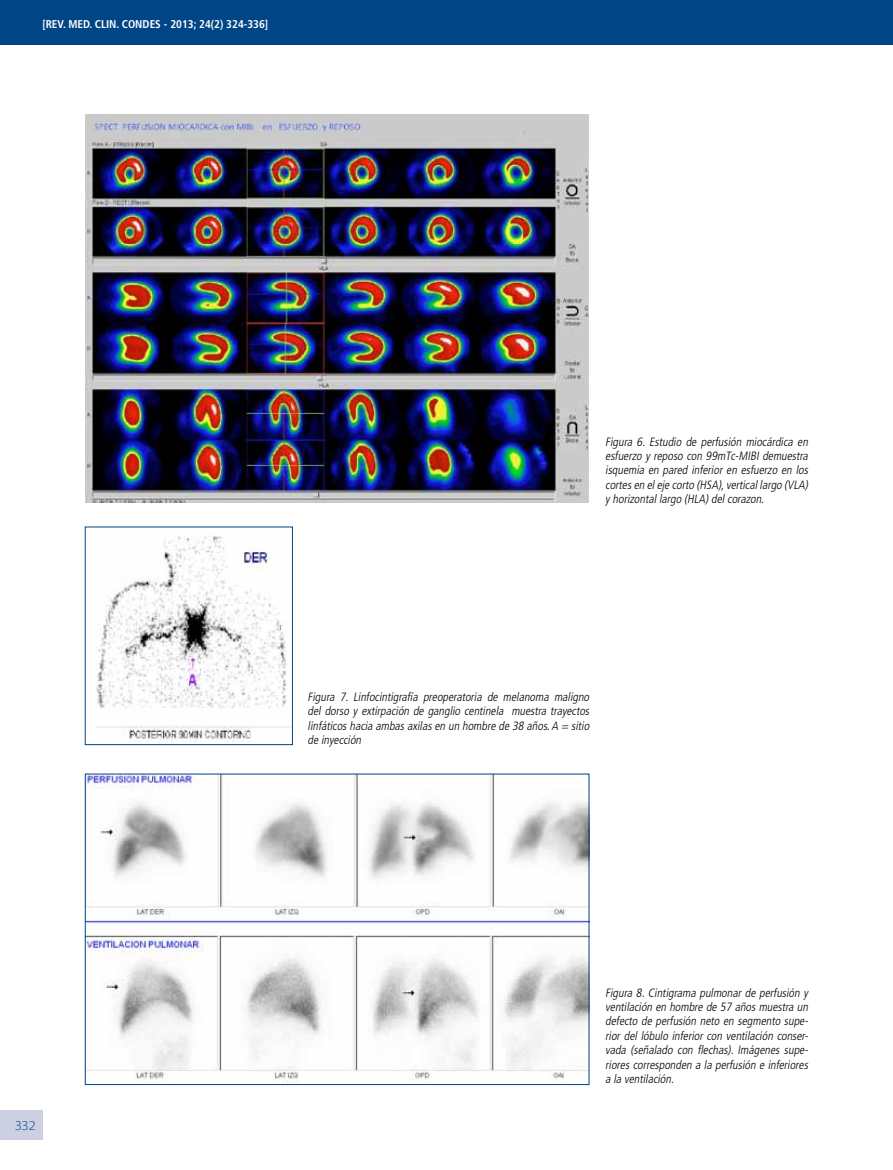
<style>
.page{position:relative;width:893px;height:1170px;background:#fff}
.page>*{position:absolute;margin:0;border:0;box-sizing:border-box;transform-origin:0 0}
.t1{font:300 13.5px "Myriad Pro";color:#004586;scale:1.1 1}
.t2{font:italic 300 condensed 12px/14.4px "Frutiger";color:#000;text-align:justify}
.t3{font:700 condensed 11.25px "Frutiger";color:#fff}
</style>
<div class="page">
<div style="left:0;top:1110px;width:43px;height:30px;background:#cdd0e3"></div>
<img style="left:96px;top:536px;width:195px;height:206px">
<img style="left:87px;top:775px;width:500px;height:307px">
<img style="left:85px;top:115px;width:503px;height:388px">
<div style="left:0;top:0;width:893px;height:44px;background:#004586"></div>
<p class="t3" style="left:42px;top:17px;width:227px">[REV. MED. CLIN. CONDES - 2013; 24(2) 324-336]</p>
<p class="t1" style="left:15px;top:1117px;width:21px">332</p>
<p class="t2" style="left:605px;top:434px;width:207px">Figura 6. Estudio de perfusión miocárdica en esfuerzo y reposo con 99mTc-MIBI demuestra isquemia en pared inferior en esfuerzo en los cortesen eleje corto (HSA),verticallargo (VLA) yhorizontallargo (HLA)delcorazon.</p>
<p class="t2" style="left:308px;top:689px;width:286px">Figura 7. Linfocintigrafía preoperatoria de melanoma maligno del dorso y extirpación de ganglio centinela muestra trayectos linfáticoshacia ambasaxilasen un hombre de 38 años.A = sitio de inyección</p>
<p class="t2" style="left:605px;top:985px;width:207px">Figura 8. Cintigrama pulmonar de perfusión y ventilación en hombre de 57 años muestra un defecto de perfusión neto en segmento supe&shy;rior del lóbulo inferior con ventilación conser&shy;vada (señalado con flechas). Imágenes supe&shy;riores corresponden a la perfusión e inferiores a la ventilación.</p>
</div>
